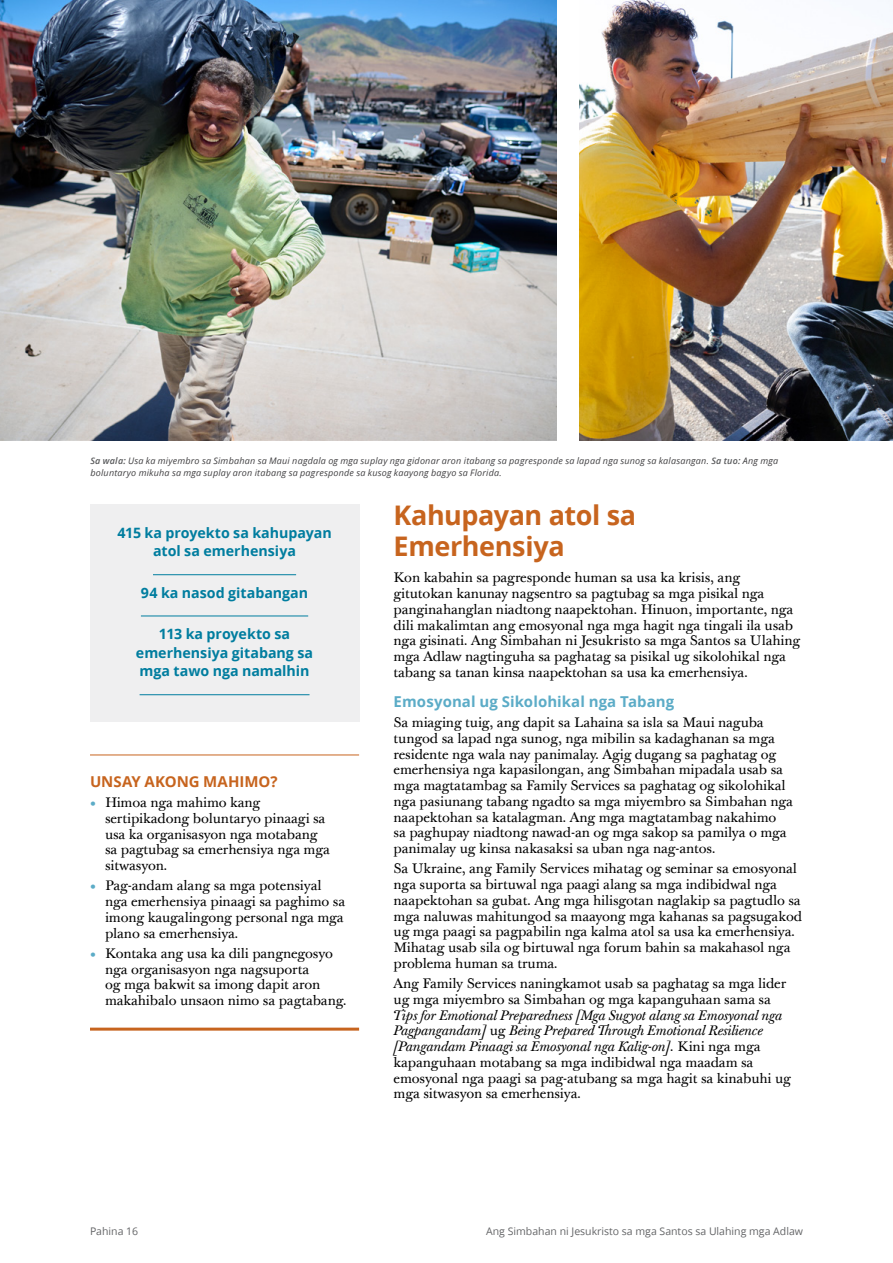
<style>
.page{position:relative;width:893px;height:1263px;background:#fff}
.page>*{position:absolute;margin:0;border:0;box-sizing:border-box;transform-origin:0 0}
.para_Level1HeadingYellow25{font:700 27px/31.5px "Zoramlds Lat";letter-spacing:-.015em;color:#c7641e}
.para_Subtitle-H2{font:700 15px "Zoramlds Lat";letter-spacing:.005em;color:#5cacc7}
.para_what_can_i_do_HEAD{font:700 15px "Zoramlds Lat";color:#c7641e}
.para_statistics{font:700 14.25px/18.8px "Zoramlds Lat";letter-spacing:-.005em;color:#007d9f;text-align:center}
.para_Copy{font:13.5px/15.8px "Mc Kay Prolds Lat";letter-spacing:-.01em;color:#000}
.t1{font:10.5px "Zoramlds Lat";color:#636466}
.para_Caption{font:italic 9px/12px "Zoramlds Lat";letter-spacing:.025em;color:#414042}
.s1{font-weight:600;color:#58595b}
.s2{color:#5cacc7}
.s3{font-style:italic}
</style>
<div class="page">
<img style="left:0;top:0;width:556px;height:440px">
<img style="left:579px;top:0;width:314px;height:440px">
<div style="left:90px;top:504px;width:269px;height:217px;background:#efeff0"></div>
<hr style="left:153px;top:574px;width:143px;height:1px;background:#007d9f">
<hr style="left:141px;top:616px;width:167px;height:1px;background:#007d9f">
<hr style="left:140px;top:694px;width:170px;height:1px;background:#007d9f">
<hr style="left:90px;top:755px;width:269px;height:1px;background:#c7641e">
<hr style="left:90px;top:1028px;width:269px;height:3px;background:#c7641e">
<p class="para_Caption" style="left:90px;top:455px;width:689px"><span class="s1">Sa wala:</span> Usa ka miyembro sa Simbahan sa Maui nagdala og mga suplay nga gidonar aron itabang sa pagresponde sa lapad nga sunog sa kalasangan. <span class="s1">Sa tuo:</span> Ang mga boluntaryo mikuha sa mga suplay aron itabang sa pagresponde sa kusog kaayong bagyo sa Florida.</p>
<p class="para_statistics" style="left:117px;top:523px;width:216px">415 ka proyekto sa kahupayan atol sa emerhensiya</p>
<p class="para_statistics" style="left:141px;top:583px;width:169px">94 ka nasod gitabangan</p>
<p class="para_statistics" style="left:136px;top:624px;width:179px">113 ka proyekto sa emerhensiya gitabang sa mga tawo nga namalhin</p>
<p class="para_what_can_i_do_HEAD" style="left:90px;top:770px;width:189px">UNSAY AKONG MAHIMO?</p>
<p class="para_Copy" style="left:105px;top:794px;width:226px;text-indent:-15px"><span class="s2">•</span> Himoa nga mahimo kang sertipikadong boluntaryo pinaagi sa usa ka organisasyon nga motabang sa pagtubag sa emerhensiya nga mga sitwasyon.</p>
<p class="para_Copy" style="left:105px;top:878px;width:242px;text-indent:-15px"><span class="s2">•</span> Pag-andam alang sa mga potensiyal nga emerhensiya pinaagi sa paghimo sa imong kaugalingong personal nga mga plano sa emerhensiya.</p>
<p class="para_Copy" style="left:105px;top:945px;width:243px;text-indent:-15px"><span class="s2">•</span> Kontaka ang usa ka dili pangnegosyo nga organisasyon nga nagsuporta<br>og mga bakwit sa imong dapit aron makahibalo unsaon nimo sa pagtabang.</p>
<p class="para_Level1HeadingYellow25" style="left:394px;top:499px;width:244px">Kahupayan atol sa<br>Emerhensiya</p>
<p class="para_Copy" style="left:394px;top:570px;width:408px">Kon kabahin sa pagresponde human sa usa ka krisis, ang gitutokan kanunay nagsentro sa pagtubag sa mga pisikal nga panginahanglan niadtong naapektohan. Hinuon, importante, nga dili makalimtan ang emosyonal nga mga hagit nga tingali ila usab nga gisinati. Ang Simbahan ni Jesukristo sa mga Santos sa Ulahing mga Adlaw nagtinguha sa paghatag sa pisikal ug sikolohikal nga tabang sa tanan kinsa naapektohan sa usa ka emerhensiya.</p>
<p class="para_Subtitle-H2" style="left:394px;top:690px;width:282px">Emosyonal ug Sikolohikal nga Tabang</p>
<p class="para_Copy" style="left:394px;top:714px;width:401px">Sa miaging tuig, ang dapit sa Lahaina sa isla sa Maui naguba tungod sa lapad nga sunog, nga mibilin sa kadaghanan sa mga residente nga wala nay panimalay. Agig dugang sa paghatag og emerhensiya nga kapasilongan, ang Simbahan mipadala usab sa mga magtatambag sa Family Services sa paghatag og sikolohikal nga pasiunang tabang ngadto sa mga miyembro sa Simbahan nga naapektohan sa katalagman. Ang mga magtatambag nakahimo<br>sa paghupay niadtong nawad-an og mga sakop sa pamilya o mga panimalay ug kinsa nakasaksi sa uban nga nag-antos.</p>
<p class="para_Copy" style="left:394px;top:861px;width:410px">Sa Ukraine, ang Family Services mihatag og seminar sa emosyonal nga suporta sa birtuwal nga paagi alang sa mga indibidwal nga naapektohan sa gubat. Ang mga hilisgotan naglakip sa pagtudlo sa mga naluwas mahitungod sa maayong mga kahanas sa pagsugakod ug mga paagi sa pagpabilin nga kalma atol sa usa ka emerhensiya.<br>Mihatag usab sila og birtuwal nga forum bahin sa makahasol nga problema human sa truma.</p>
<p class="para_Copy" style="left:394px;top:975px;width:399px">Ang Family Services naningkamot usab sa paghatag sa mga lider ug mga miyembro sa Simbahan og mga kapanguhaan sama sa <span class="s3">Tips for Emotional Preparedness [Mga Sugyot alang sa Emosyonal nga Pagpangandam]</span> ug <span class="s3">Being Prepared Through Emotional Resilience [Pangandam Pinaagi sa Emosyonal nga Kalig-on]</span>. Kini nga mga kapanguhaan motabang sa mga indibidwal nga maadam sa emosyonal nga paagi sa pag-atubang sa mga hagit sa kinabuhi ug mga sitwasyon sa emerhensiya.</p>
<p class="t1" style="left:90px;top:1224px;width:50px">Pahina 16</p>
<p class="t1" style="left:486px;top:1224px;width:318px">Ang Simbahan ni Jesukristo sa mga Santos sa Ulahing mga Adlaw</p>
</div>
